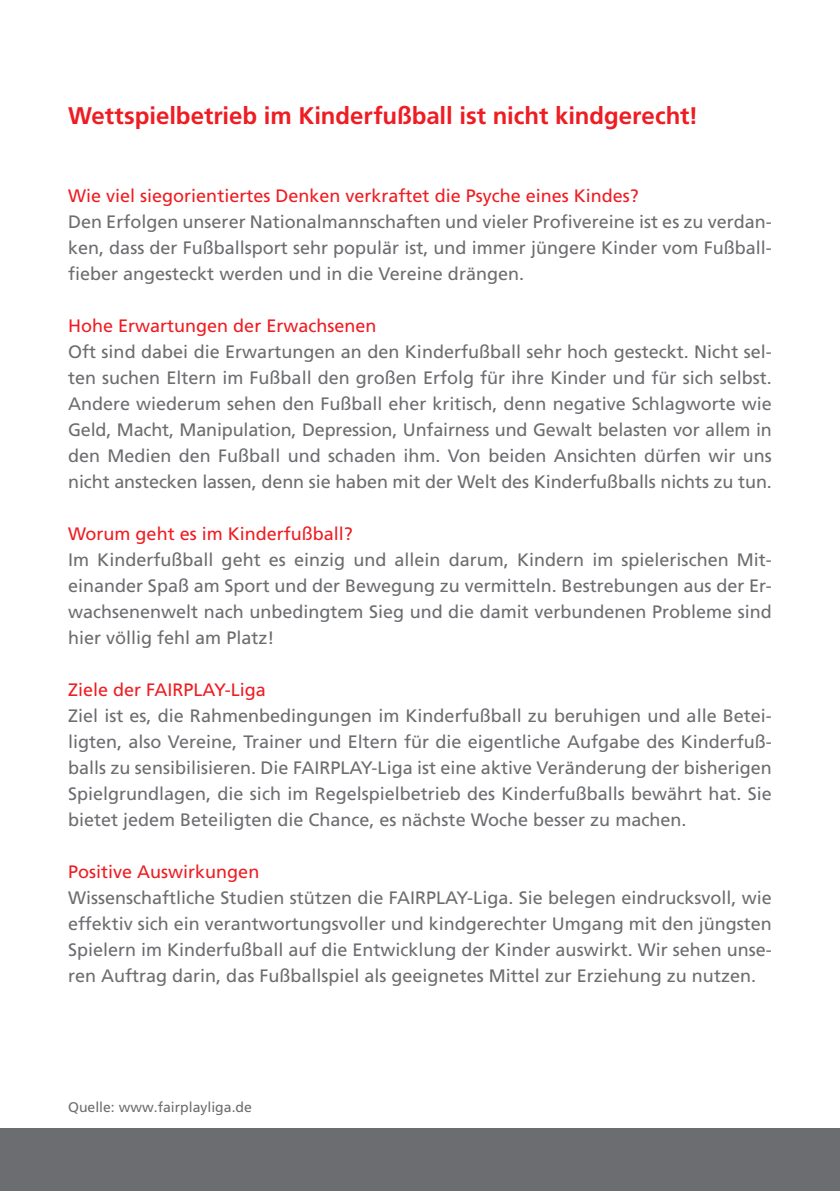
<style>
.page{position:relative;width:840px;height:1191px;background:#fff}
.page>*{position:absolute;margin:0;border:0;box-sizing:border-box;transform-origin:0 0}
.t1{font:700 24px "Frutiger LT Std";color:#ee1d23}
.t2{font:18px/26px "Frutiger LT Pro";color:#6c6d70;text-align:justify}
.t3{font:18px "Frutiger LT Pro";color:#ee1d23}
.t4{font:14px "Frutiger LT Pro";color:#6c6d70}
</style>
<div class="page">
<div style="left:0;top:1128px;width:839px;height:63px;background:#6c6d70"></div>
<h1 class="t1" style="left:68px;top:102px;width:631px">Wettspielbetrieb im Kinderfußball ist nicht kindgerecht!</h1>
<p class="t3" style="left:68px;top:185px;width:572px">Wie viel siegorientiertes Denken verkraftet die Psyche eines Kindes?</p>
<p class="t2" style="left:68px;top:209px;width:704px">Den Erfolgen unserer Nationalmannschaften und vieler Profivereine ist es zu verdan&shy;ken, dass der Fußballsport sehr populär ist, und immer jüngere Kinder vom Fußball&shy;fieber angesteckt werden und in die Vereine drängen.</p>
<p class="t3" style="left:68px;top:315px;width:310px">Hohe Erwartungen der Erwachsenen</p>
<p class="t2" style="left:68px;top:339px;width:705px">Oft sind dabei die Erwartungen an den Kinderfußball sehr hoch gesteckt. Nicht sel&shy;ten suchen Eltern im Fußball den großen Erfolg für ihre Kinder und für sich selbst.<br>Andere wiederum sehen den Fußball eher kritisch, denn negative Schlagworte wie Geld, Macht, Manipulation, Depression, Unfairness und Gewalt belasten vor allem in den Medien den Fußball und schaden ihm. Von beiden Ansichten dürfen wir uns nicht anstecken lassen, denn sie haben mit der Welt des Kinderfußballs nichts zu tun.</p>
<p class="t3" style="left:68px;top:523px;width:286px">Worum geht es im Kinderfußball?</p>
<p class="t2" style="left:68px;top:547px;width:705px">Im Kinderfußball geht es einzig und allein darum, Kindern im spielerischen Mit&shy;einander Spaß am Sport und der Bewegung zu vermitteln. Bestrebungen aus der Er&shy;wachsenenwelt nach unbedingtem Sieg und die damit verbundenen Probleme sind hier völlig fehl am Platz!</p>
<p class="t3" style="left:68px;top:679px;width:199px">Ziele der FAIRPLAY-Liga</p>
<p class="t2" style="left:68px;top:703px;width:705px">Ziel ist es, die Rahmenbedingungen im Kinderfußball zu beruhigen und alle Betei&shy;ligten, also Vereine, Trainer und Eltern für die eigentliche Aufgabe des Kinderfuß&shy;balls zu sensibilisieren. Die FAIRPLAY-Liga ist eine aktive Veränderung der bisherigen Spielgrundlagen, die sich im Regelspielbetrieb des Kinderfußballs bewährt hat. Sie bietet jedem Beteiligten die Chance, es nächste Woche besser zu machen.</p>
<p class="t3" style="left:68px;top:861px;width:193px">Positive Auswirkungen</p>
<p class="t2" style="left:68px;top:885px;width:705px">Wissenschaftliche Studien stützen die FAIRPLAY-Liga. Sie belegen eindrucksvoll, wie effektiv sich ein verantwortungsvoller und kindgerechter Umgang mit den jüngsten Spielern im Kinderfußball auf die Entwicklung der Kinder auswirkt. Wir sehen unse&shy;ren Auftrag darin, das Fußballspiel als geeignetes Mittel zur Erziehung zu nutzen.</p>
<p class="t4" style="left:68px;top:1099px;width:185px">Quelle: www.fairplayliga.de</p>
</div>
